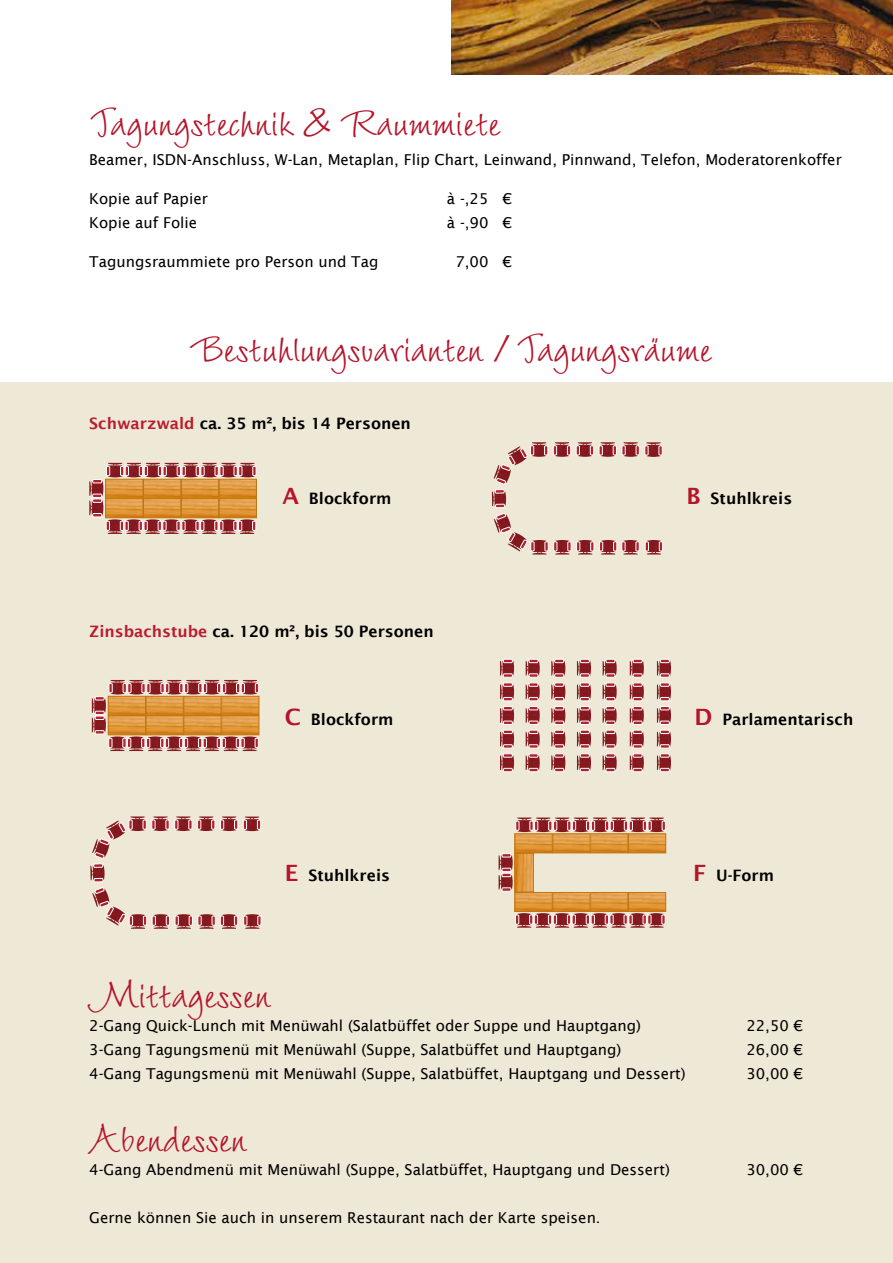
<style>
.page{position:relative;width:893px;height:1263px;background:#fff}
.page>*{position:absolute;margin:0;border:0;box-sizing:border-box;transform-origin:0 0}
.t1{font:36px "Wiesbaden Swing Com";color:#b5152b}
.t2{font:600 15.75px "Lucida Sans";color:#000}
.t3{font:15px "Lucida Sans";color:#000}
.s1{color:#b91d2f}
.s2{font-size:22.5px;color:#b5152b}
</style>
<div class="page">
<div style="left:0;top:383px;width:893px;height:880px;background:#eee8d6"></div>
<img style="left:451px;top:0;width:442px;height:75px">
<svg style="left:92px;top:680px;width:167px;height:71px"></svg>
<img style="left:110px;top:698px;width:147px;height:35px">
<div style="left:221px;top:715px;width:38px;height:20px;border:1px solid #be7712"></div>
<div style="left:184px;top:715px;width:37px;height:20px;border:1px solid #be7712"></div>
<div style="left:146px;top:715px;width:38px;height:20px;border:1px solid #be7712"></div>
<div style="left:108px;top:715px;width:38px;height:20px;border:1px solid #be7712"></div>
<div style="left:221px;top:696px;width:38px;height:19px;border:1px solid #be7712"></div>
<div style="left:184px;top:696px;width:37px;height:19px;border:1px solid #be7712"></div>
<div style="left:146px;top:696px;width:38px;height:19px;border:1px solid #be7712"></div>
<div style="left:108px;top:696px;width:38px;height:19px;border:1px solid #be7712"></div>
<svg style="left:89px;top:463px;width:167px;height:71px"></svg>
<img style="left:107px;top:481px;width:148px;height:35px">
<div style="left:219px;top:498px;width:38px;height:20px;border:1px solid #be7712"></div>
<div style="left:181px;top:498px;width:38px;height:20px;border:1px solid #be7712"></div>
<div style="left:143px;top:498px;width:38px;height:20px;border:1px solid #be7712"></div>
<div style="left:105px;top:498px;width:38px;height:20px;border:1px solid #be7712"></div>
<div style="left:219px;top:479px;width:38px;height:19px;border:1px solid #be7712"></div>
<div style="left:181px;top:479px;width:38px;height:19px;border:1px solid #be7712"></div>
<div style="left:143px;top:479px;width:38px;height:19px;border:1px solid #be7712"></div>
<div style="left:105px;top:479px;width:38px;height:19px;border:1px solid #be7712"></div>
<img style="left:511px;top:875px;width:2px;height:14px">
<img style="left:649px;top:913px;width:14px;height:2px">
<img style="left:612px;top:913px;width:14px;height:2px">
<img style="left:574px;top:913px;width:14px;height:2px">
<img style="left:536px;top:913px;width:14px;height:2px">
<img style="left:631px;top:913px;width:14px;height:2px">
<img style="left:593px;top:913px;width:14px;height:2px">
<img style="left:555px;top:913px;width:14px;height:2px">
<img style="left:517px;top:913px;width:14px;height:2px">
<svg style="left:515px;top:915px;width:150px;height:13px;background:#b16467"></svg>
<img style="left:517px;top:831px;width:14px;height:1px">
<img style="left:555px;top:831px;width:14px;height:1px">
<img style="left:593px;top:831px;width:14px;height:1px">
<img style="left:631px;top:831px;width:14px;height:1px">
<img style="left:536px;top:831px;width:14px;height:1px">
<img style="left:574px;top:831px;width:14px;height:1px">
<img style="left:612px;top:831px;width:14px;height:1px">
<img style="left:650px;top:831px;width:14px;height:1px">
<svg style="left:515px;top:817px;width:151px;height:14px;background:#b2686a"></svg>
<img style="left:511px;top:855px;width:2px;height:15px">
<svg style="left:499px;top:853px;width:12px;height:38px"></svg>
<img style="left:517px;top:894px;width:147px;height:16px">
<div style="left:628px;top:892px;width:38px;height:20px;border:1px solid #be7712"></div>
<div style="left:590px;top:892px;width:38px;height:20px;border:1px solid #be7712"></div>
<div style="left:552px;top:892px;width:38px;height:20px;border:1px solid #be7712"></div>
<div style="left:515px;top:892px;width:37px;height:20px;border:1px solid #be7712"></div>
<img style="left:517px;top:836px;width:147px;height:15px">
<div style="left:628px;top:834px;width:38px;height:19px;border:1px solid #be7712"></div>
<div style="left:590px;top:834px;width:38px;height:19px;border:1px solid #be7712"></div>
<div style="left:553px;top:834px;width:37px;height:19px;border:1px solid #be7712"></div>
<div style="left:515px;top:834px;width:38px;height:19px;border:1px solid #be7712"></div>
<img style="left:517px;top:855px;width:15px;height:35px">
<div style="left:515px;top:853px;width:19px;height:39px;border:1px solid #be7712"></div>
<svg style="left:90px;top:816px;width:171px;height:113px"></svg>
<svg style="left:492px;top:442px;width:171px;height:112px"></svg>
<img style="left:513px;top:661px;width:1px;height:14px">
<svg style="left:500px;top:659px;width:13px;height:18px"></svg>
<img style="left:513px;top:685px;width:1px;height:14px">
<img style="left:513px;top:708px;width:1px;height:15px">
<img style="left:513px;top:732px;width:1px;height:14px">
<img style="left:513px;top:755px;width:1px;height:15px">
<svg style="left:500px;top:683px;width:13px;height:89px"></svg>
<img style="left:538px;top:661px;width:2px;height:14px">
<svg style="left:526px;top:659px;width:12px;height:18px"></svg>
<img style="left:538px;top:685px;width:2px;height:14px">
<img style="left:538px;top:708px;width:2px;height:15px">
<img style="left:538px;top:732px;width:2px;height:14px">
<img style="left:538px;top:755px;width:2px;height:15px">
<svg style="left:526px;top:683px;width:12px;height:89px"></svg>
<img style="left:564px;top:661px;width:2px;height:14px">
<svg style="left:551px;top:659px;width:13px;height:18px"></svg>
<img style="left:564px;top:685px;width:2px;height:14px">
<img style="left:564px;top:708px;width:2px;height:15px">
<img style="left:564px;top:732px;width:2px;height:14px">
<img style="left:564px;top:755px;width:2px;height:15px">
<svg style="left:551px;top:683px;width:13px;height:89px"></svg>
<img style="left:590px;top:661px;width:1px;height:14px">
<svg style="left:577px;top:659px;width:13px;height:18px"></svg>
<img style="left:590px;top:685px;width:1px;height:14px">
<img style="left:590px;top:708px;width:1px;height:15px">
<img style="left:590px;top:732px;width:1px;height:14px">
<img style="left:590px;top:755px;width:1px;height:15px">
<svg style="left:577px;top:683px;width:13px;height:89px"></svg>
<img style="left:615px;top:661px;width:2px;height:14px">
<svg style="left:603px;top:659px;width:12px;height:18px"></svg>
<img style="left:615px;top:685px;width:2px;height:14px">
<img style="left:615px;top:708px;width:2px;height:15px">
<img style="left:615px;top:732px;width:2px;height:14px">
<img style="left:615px;top:755px;width:2px;height:15px">
<svg style="left:603px;top:683px;width:12px;height:89px"></svg>
<img style="left:642px;top:661px;width:2px;height:14px">
<svg style="left:630px;top:659px;width:12px;height:18px"></svg>
<img style="left:642px;top:685px;width:2px;height:14px">
<img style="left:642px;top:708px;width:2px;height:15px">
<img style="left:642px;top:732px;width:2px;height:14px">
<img style="left:642px;top:755px;width:2px;height:15px">
<svg style="left:630px;top:683px;width:12px;height:89px"></svg>
<img style="left:670px;top:661px;width:1px;height:14px">
<svg style="left:657px;top:659px;width:13px;height:18px"></svg>
<img style="left:670px;top:685px;width:1px;height:14px">
<img style="left:670px;top:708px;width:1px;height:15px">
<img style="left:670px;top:732px;width:1px;height:14px">
<img style="left:670px;top:755px;width:1px;height:15px">
<svg style="left:657px;top:683px;width:13px;height:89px"></svg>
<h1 class="t1" style="left:89px;top:102px;width:412px">Tagungstechnik &amp; Raummiete</h1>
<p class="t3" style="left:89px;top:152px;width:754px">Beamer, ISDN-Anschluss, W-Lan, Metaplan, Flip Chart, Leinwand, Pinnwand, Telefon, Moderatorenkoffer</p>
<p class="t3" style="left:89px;top:191px;width:120px">Kopie auf Papier</p>
<p class="t3" style="left:447px;top:191px;width:67px">à -,25 €</p>
<p class="t3" style="left:89px;top:215px;width:109px">Kopie auf Folie</p>
<p class="t3" style="left:447px;top:215px;width:67px">à -,90 €</p>
<p class="t3" style="left:89px;top:254px;width:291px">Tagungsraummiete pro Person und Tag</p>
<p class="t3" style="left:455px;top:254px;width:58px">7,00 €</p>
<h1 class="t1" style="left:190px;top:327px;width:523px">Bestuhlungsvarianten / Tagungsräume</h1>
<p class="t2" style="left:89px;top:414px;width:323px"><span class="s1">schwarzwald</span> ca. 35 m², bis 14 Personen</p>
<p class="t2" style="left:282px;top:490px;width:111px"><span class="s2">a</span> Blockform</p>
<p class="t2" style="left:89px;top:623px;width:346px"><span class="s1">Zinsbachstube</span> ca. 120 m², bis 50 Personen</p>
<p class="t2" style="left:285px;top:711px;width:110px"><span class="s2">c</span> Blockform</p>
<p class="t2" style="left:686px;top:490px;width:107px"><span class="s2">B</span> stuhlkreis</p>
<p class="t2" style="left:695px;top:711px;width:160px"><span class="s2">d</span> Parlamentarisch</p>
<p class="t2" style="left:285px;top:866px;width:107px"><span class="s2">e</span> stuhlkreis</p>
<p class="t2" style="left:693px;top:866px;width:82px"><span class="s2">F</span> u-Form</p>
<h1 class="t1" style="left:89px;top:974px;width:183px">Mittagessen</h1>
<p class="t3" style="left:89px;top:1017px;width:553px">2-Gang Quick-Lunch mit Menüwahl (Salatbüffet oder Suppe und Hauptgang)</p>
<p class="t3" style="left:746px;top:1017px;width:58px">22,50 €</p>
<p class="t3" style="left:89px;top:1041px;width:533px">3-Gang Tagungsmenü mit Menüwahl (Suppe, Salatbüffet und Hauptgang)</p>
<p class="t3" style="left:746px;top:1041px;width:58px">26,00 €</p>
<p class="t3" style="left:89px;top:1065px;width:598px">4-Gang Tagungsmenü mit Menüwahl (Suppe, Salatbüffet, Hauptgang und Dessert)</p>
<p class="t3" style="left:746px;top:1065px;width:58px">30,00 €</p>
<h1 class="t1" style="left:89px;top:1118px;width:159px">Abendessen</h1>
<p class="t3" style="left:89px;top:1161px;width:582px">4-Gang Abendmenü mit Menüwahl (Suppe, Salatbüffet, Hauptgang und Dessert)</p>
<p class="t3" style="left:746px;top:1161px;width:58px">30,00 €</p>
<p class="t3" style="left:89px;top:1209px;width:513px">Gerne können Sie auch in unserem Restaurant nach der Karte speisen.</p>
</div>
